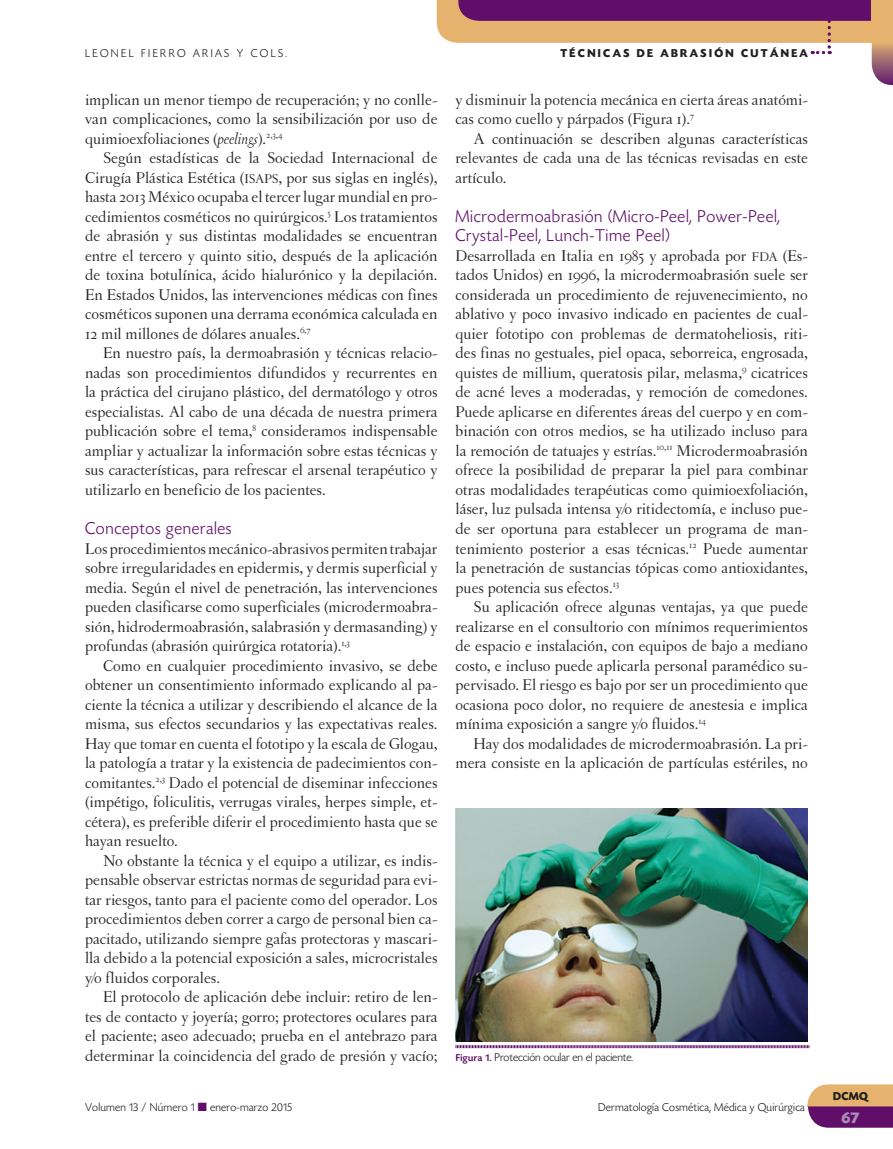
<style>
.page{position:relative;width:893px;height:1149px;background:#fff}
.page>*{position:absolute;margin:0;border:0;box-sizing:border-box;transform-origin:0 0}
.t1{font:300 18px/19.5px "Today HEF";letter-spacing:.04em;color:#600e69}
.t2{font:16.5px/19.5px "Letras Oldstyle";color:#231f20;text-align:justify}
.t3{font:700 16.5px "Today HEF";color:#aa8cb4}
.t4{font:300 12px "Today HEF";letter-spacing:.02em;color:#231f20}
.t5{font:300 12px "Today HEF";color:#231f20}
.t6{font:700 12px "Today HEF";letter-spacing:.2em;color:#231f20}
.t7{font:300 12px "Today HEF";letter-spacing:.2em;color:#231f20}
.s1{font-style:italic}
.s2{font-size:13.5px}
.s3{color:#600e69}
.s4{font-weight:500;font-size:10.5px;color:#600e69}
</style>
<div class="page">
<svg style="left:807px;top:1084px;width:86px;height:43px;background:#ab6d74"></svg>
<svg style="left:436px;top:0;width:457px;height:85px"></svg>
<img style="left:455px;top:808px;width:353px;height:233px">
<svg style="left:455px;top:1045px;width:354px;height:3px"></svg>
<p class="t7" style="left:85px;top:47px;width:204px">LEONEL FIERRO ARIAS Y COLS.</p>
<p class="t6" style="left:560px;top:47px;width:249px">TÉCNICAS DE ABRASIÓN CUTÁNEA</p>
<p class="t2" style="left:85px;top:90px;width:354px">implican un menor tiempo de recuperación; y no conlle&shy;van complicaciones, como la sensibilización por uso de quimioexfoliaciones (<span class="s1">peelings</span>).<sup>2,3,4</sup></p>
<p class="t2" style="left:85px;top:148px;width:354px;text-indent:18px">Según estadísticas de la Sociedad Internacional de Cirugía Plástica Estética (<span class="s2">ISAPS</span>, por sus siglas en inglés), hasta 2013 México ocupaba el tercer lugar mundial en pro&shy;cedimientos cosméticos no quirúrgicos.<sup>5</sup> Los tratamientos de abrasión y sus distintas modalidades se encuentran entre el tercero y quinto sitio, después de la aplicación de toxina botulínica, ácido hialurónico y la depilación.<br>En Estados Unidos, las intervenciones médicas con fines cosméticos suponen una derrama económica calculada en 12 mil millones de dólares anuales.<sup>6,7</sup></p>
<p class="t2" style="left:85px;top:343px;width:354px;text-indent:18px">En nuestro país, la dermoabrasión y técnicas relacio&shy;nadas son procedimientos difundidos y recurrentes en la práctica del cirujano plástico, del dermatólogo y otros especialistas. Al cabo de una década de nuestra primera publicación sobre el tema,<sup>8</sup> consideramos indispensable ampliar y actualizar la información sobre estas técnicas y sus características, para refrescar el arsenal terapéutico y utilizarlo en beneficio de los pacientes.</p>
<p class="t1" style="left:85px;top:519px;width:148px">Conceptos generales</p>
<p class="t2" style="left:85px;top:538px;width:354px">Los procedimientos mecánico-abrasivos permiten trabajar sobre irregularidades en epidermis, y dermis superficial y media. Según el nivel de penetración, las intervenciones pueden clasificarse como superficiales (microdermoabra&shy;sión, hidrodermoabrasión, salabrasión y dermasanding) y profundas (abrasión quirúrgica rotatoria).<sup>1,3</sup></p>
<p class="t2" style="left:85px;top:655px;width:354px;text-indent:18px">Como en cualquier procedimiento invasivo, se debe obtener un consentimiento informado explicando al pa&shy;ciente la técnica a utilizar y describiendo el alcance de la misma, sus efectos secundarios y las expectativas reales.<br>Hay que tomar en cuenta el fototipo y la escala de Glogau, la patología a tratar y la existencia de padecimientos con&shy;comitantes.<sup>2,3</sup> Dado el potencial de diseminar infecciones (impétigo, foliculitis, verrugas virales, herpes simple, et&shy;cétera), es preferible diferir el procedimiento hasta que se hayan resuelto.</p>
<p class="t2" style="left:85px;top:850px;width:354px;text-indent:18px">No obstante la técnica y el equipo a utilizar, es indis&shy;pensable observar estrictas normas de seguridad para evi&shy;tar riesgos, tanto para el paciente como del operador. Los procedimientos deben correr a cargo de personal bien ca&shy;pacitado, utilizando siempre gafas protectoras y mascari&shy;lla debido a la potencial exposición a sales, microcristales y/o fluidos corporales.</p>
<p class="t2" style="left:85px;top:987px;width:354px;text-indent:18px">El protocolo de aplicación debe incluir: retiro de len&shy;tes de contacto y joyería; gorro; protectores oculares para el paciente; aseo adecuado; prueba en el antebrazo para determinar la coincidencia del grado de presión y vacío;</p>
<p class="t4" style="left:85px;top:1100px;width:209px">Volumen 13 / Número 1 <span class="s3">■</span> enero-marzo 2015</p>
<p class="t2" style="left:455px;top:90px;width:354px">y disminuir la potencia mecánica en cierta áreas anatómi&shy;cas como cuello y párpados (Figura 1).<sup>7</sup></p>
<p class="t2" style="left:455px;top:129px;width:354px;text-indent:18px">A continuación se describen algunas características relevantes de cada una de las técnicas revisadas en este artículo.</p>
<p class="t1" style="left:455px;top:207px;width:326px">Microdermoabrasión (Micro-Peel, Power-Peel,<br>Crystal-Peel, Lunch-Time Peel)</p>
<p class="t2" style="left:455px;top:246px;width:354px">Desarrollada en Italia en 1985 y aprobada por <span class="s2">FDA</span> (Es&shy;tados Unidos) en 1996, la microdermoabrasión suele ser considerada un procedimiento de rejuvenecimiento, no ablativo y poco invasivo indicado en pacientes de cual&shy;quier fototipo con problemas de dermatoheliosis, riti&shy;des finas no gestuales, piel opaca, seborreica, engrosada, quistes de millium, queratosis pilar, melasma,<sup>9</sup> cicatrices de acné leves a moderadas, y remoción de comedones.<br>Puede aplicarse en diferentes áreas del cuerpo y en com&shy;binación con otros medios, se ha utilizado incluso para la remoción de tatuajes y estrías.<sup>10,11</sup> Microdermoabrasión ofrece la posibilidad de preparar la piel para combinar otras modalidades terapéuticas como quimioexfoliación, láser, luz pulsada intensa y/o ritidectomía, e incluso pue&shy;de ser oportuna para establecer un programa de man&shy;tenimiento posterior a esas técnicas.<sup>12</sup> Puede aumentar la penetración de sustancias tópicas como antioxidantes, pues potencia sus efectos.<sup>13</sup></p>
<p class="t2" style="left:455px;top:597px;width:354px;text-indent:18px">Su aplicación ofrece algunas ventajas, ya que puede realizarse en el consultorio con mínimos requerimientos de espacio e instalación, con equipos de bajo a mediano costo, e incluso puede aplicarla personal paramédico su&shy;pervisado. El riesgo es bajo por ser un procedimiento que ocasiona poco dolor, no requiere de anestesia e implica mínima exposición a sangre y/o fluidos.<sup>14</sup></p>
<p class="t2" style="left:455px;top:733px;width:354px;text-align:right">Hay dos modalidades de microdermoabrasión. La pri&shy;mera consiste en la aplicación de partículas estériles, no</p>
<p class="t5" style="left:456px;top:1050px;width:179px"><span class="s4">Figura 1.</span> Protección ocular en el paciente.</p>
<p class="t4" style="left:598px;top:1100px;width:208px">Dermatología Cosmética, Médica y Quirúrgica</p>
<p class="t6" style="left:833px;top:1089px;width:36px">DCMQ</p>
<p class="t3" style="left:842px;top:1108px;width:19px">67</p>
</div>
